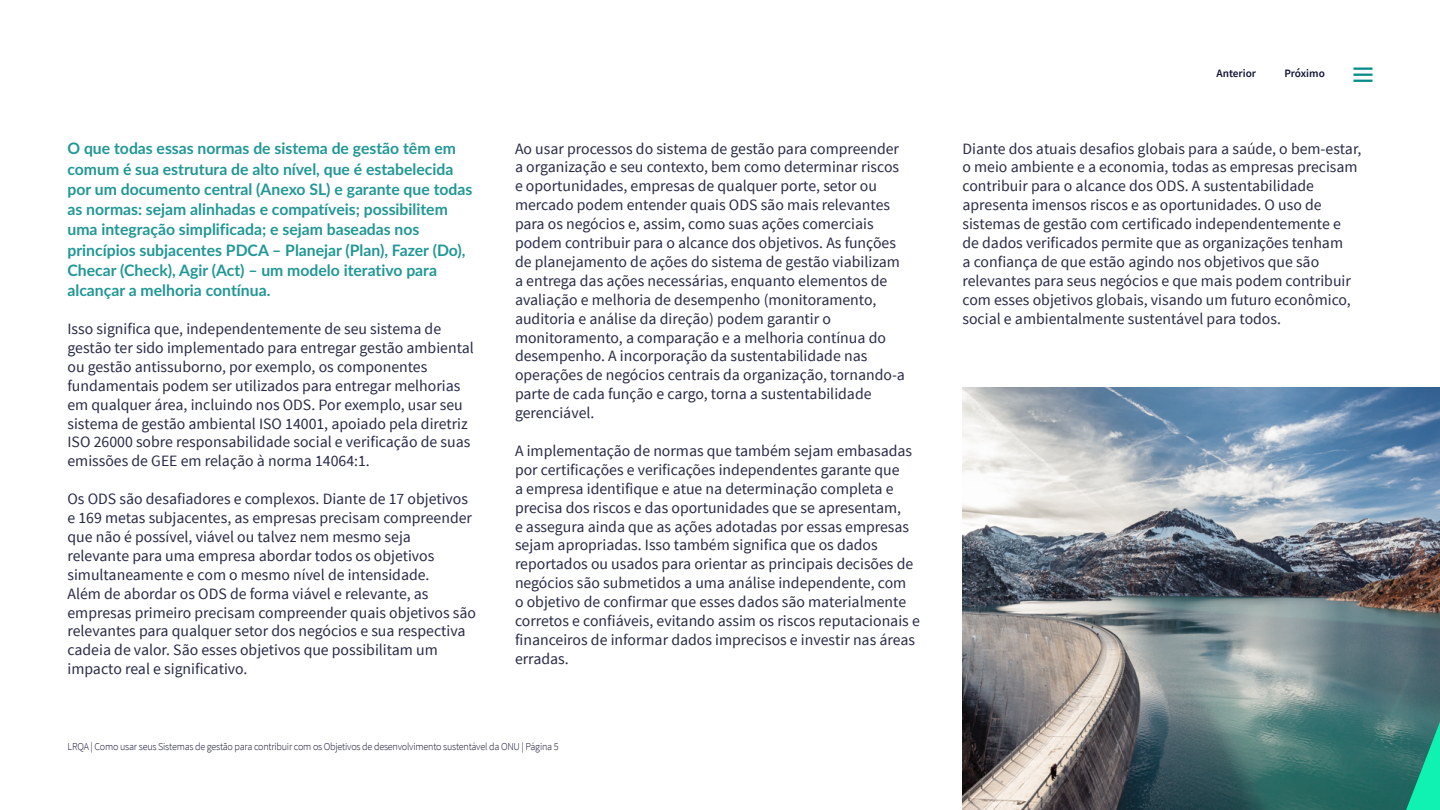
<style>
.page{position:relative;width:1440px;height:810px;background:#fff}
.page>*{position:absolute;margin:0;border:0;box-sizing:border-box;transform-origin:0 0}
.t1{font:15.75px/18.9px "Source Sans Pro";color:#272a46}
.t2{font:700 15.75px/20.2px "Lato";color:#219796}
.t3{font:600 11.25px "Source Sans Pro";color:#0f1232}
.t4{font:300 10.5px "Source Sans Pro";letter-spacing:-.02em;color:#0f1232;scale:.96 1}
</style>
<div class="page">
<img style="left:962px;top:387px;width:478px;height:423px">
<svg style="left:1406px;top:722px;width:34px;height:88px;background:#20af8e"></svg>
<hr style="left:1353px;top:67px;width:19px;height:3px;background:#088c8a">
<svg style="left:1353px;top:74px;width:19px;height:8px"></svg>
<p class="t2" style="left:68px;top:138px;width:406px">O que todas essas normas de sistema de gestão têm em comum é sua estrutura de alto nível, que é estabelecida por um documento central (Anexo SL) e garante que todas as normas: sejam alinhadas e compatíveis; possibilitem uma integração simplificada; e sejam baseadas nos princípios subjacentes PDCA – Planejar (Plan), Fazer (Do), Checar (Check), Agir (Act) – um modelo iterativo para alcançar a melhoria contínua.</p>
<p class="t1" style="left:68px;top:320px;width:408px">Isso significa que, independentemente de seu sistema de gestão ter sido implementado para entregar gestão ambiental ou gestão antissuborno, por exemplo, os componentes fundamentais podem ser utilizados para entregar melhorias em qualquer área, incluindo nos ODS. Por exemplo, usar seu sistema de gestão ambiental ISO 14001, apoiado pela diretriz ISO 26000 sobre responsabilidade social e verificação de suas emissões de GEE em relação à norma 14064:1.</p>
<p class="t1" style="left:68px;top:490px;width:410px">Os ODS são desafiadores e complexos. Diante de 17 objetivos e 169 metas subjacentes, as empresas precisam compreender que não é possível, viável ou talvez nem mesmo seja relevante para uma empresa abordar todos os objetivos simultaneamente e com o mesmo nível de intensidade.<br>Além de abordar os ODS de forma viável e relevante, as empresas primeiro precisam compreender quais objetivos são relevantes para qualquer setor dos negócios e sua respectiva cadeia de valor. São esses objetivos que possibilitam um impacto real e significativo.</p>
<p class="t1" style="left:515px;top:139px;width:392px">Ao usar processos do sistema de gestão para compreender a organização e seu contexto, bem como determinar riscos e oportunidades, empresas de qualquer porte, setor ou mercado podem entender quais ODS são mais relevantes para os negócios e, assim, como suas ações comerciais podem contribuir para o alcance dos objetivos. As funções de planejamento de ações do sistema de gestão viabilizam a entrega das ações necessárias, enquanto elementos de avaliação e melhoria de desempenho (monitoramento, auditoria e análise da direção) podem garantir o monitoramento, a comparação e a melhoria contínua do desempenho. A incorporação da sustentabilidade nas operações de negócios centrais da organização, tornando-a parte de cada função e cargo, torna a sustentabilidade gerenciável.</p>
<p class="t1" style="left:515px;top:442px;width:406px">A implementação de normas que também sejam embasadas por certificações e verificações independentes garante que<br>a empresa identifique e atue na determinação completa e precisa dos riscos e das oportunidades que se apresentam,<br>e assegura ainda que as ações adotadas por essas empresas sejam apropriadas. Isso também significa que os dados reportados ou usados para orientar as principais decisões de negócios são submetidos a uma análise independente, com<br>o objetivo de confirmar que esses dados são materialmente corretos e confiáveis, evitando assim os riscos reputacionais e financeiros de informar dados imprecisos e investir nas áreas erradas.</p>
<p class="t4" style="left:68px;top:741px;width:513px">LRQA | Como usar seus Sistemas de gestão para contribuir com os Objetivos de desenvolvimento sustentável da ONU | Página 5</p>
<p class="t3" style="left:1216px;top:66px;width:41px">Anterior</p>
<p class="t3" style="left:1284px;top:66px;width:42px">Próximo</p>
<p class="t1" style="left:963px;top:139px;width:401px">Diante dos atuais desafios globais para a saúde, o bem-estar, o meio ambiente e a economia, todas as empresas precisam contribuir para o alcance dos ODS. A sustentabilidade apresenta imensos riscos e as oportunidades. O uso de sistemas de gestão com certificado independentemente e<br>de dados verificados permite que as organizações tenham<br>a confiança de que estão agindo nos objetivos que são relevantes para seus negócios e que mais podem contribuir com esses objetivos globais, visando um futuro econômico, social e ambientalmente sustentável para todos.</p>
</div>
